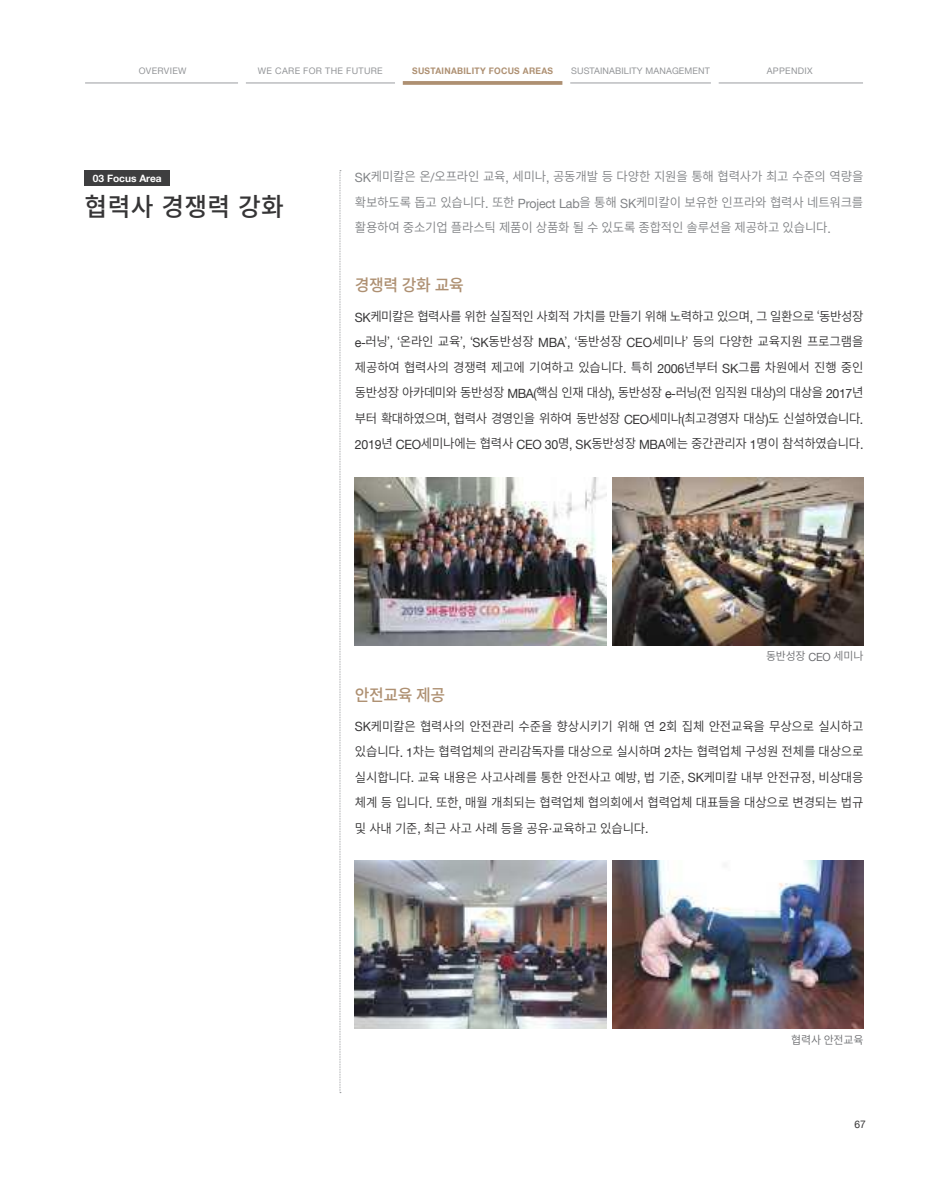
<style>
.page{position:relative;width:936px;height:1191px;background:#fff}
.page>*{position:absolute;margin:0;border:0;box-sizing:border-box;transform-origin:0 0}
.t1{font:500 25.5px "Noto Sans CJ Kkr";letter-spacing:.015em;color:#363536}
.t2{font:500 16.5px "Noto Sans CJ Kkr";letter-spacing:-.025em;color:#ae9072}
.t3{font:600 12.75px/25.5px "Noto Sans CJ Kkr";letter-spacing:-.015em;color:#363536;text-align:justify}
.t4{font:600 12.75px/25.5px "Noto Sans CJ Kkr";letter-spacing:-.015em;color:#808285;text-align:justify}
.t5{font:600 11.25px "Noto Sans CJ Kkr";letter-spacing:-.015em;color:#6c6d70}
.t6{font:10.5px "Helvetica Neue LT";color:#363536}
.t7{font:700 10.2px "Helvetica 75";color:#fff}
.t8{font:9px "Helvetica Neue LT";letter-spacing:.035em;color:#939598}
.t9{font:700 9px "Helvetica 75";letter-spacing:.035em;color:#ae9072;scale:.95 1}
.t10{font:9px "Helvetica Neue LT";letter-spacing:.015em;color:#939598}
.s1{font-family:"Helvetica Neue LT";font-weight:400}
.s2{font-family:"Nanum Gothic";font-weight:400}
</style>
<div class="page">
<svg style="left:339px;top:170px;width:2px;height:923px"></svg>
<hr style="left:246px;top:82px;width:149px;height:2px;background:#bcbdc0">
<hr style="left:570px;top:82px;width:141px;height:2px;background:#bcbdc0">
<hr style="left:718px;top:82px;width:145px;height:2px;background:#bcbdc0">
<svg style="left:402px;top:81px;width:160px;height:4px"></svg>
<hr style="left:85px;top:82px;width:153px;height:2px;background:#bcbdc0">
<img style="left:355px;top:478px;width:251px;height:167px">
<img style="left:612px;top:478px;width:251px;height:167px">
<img style="left:355px;top:860px;width:251px;height:168px">
<img style="left:612px;top:860px;width:251px;height:168px">
<div style="left:85px;top:170px;width:85px;height:15px;background:#3e3e3f"></div>
<p class="t8" style="left:139px;top:65px;width:49px">OVERVIEW</p>
<p class="t8" style="left:258px;top:65px;width:126px">WE CARE FOR THE FUTURE</p>
<p class="t9" style="left:412px;top:65px;width:150px">SUSTAINABILITY FOCUS AREAS</p>
<p class="t10" style="left:571px;top:65px;width:140px">SUSTAINABILITY MANAGEMENT</p>
<p class="t8" style="left:766px;top:65px;width:47px">APPENDIX</p>
<p class="t7" style="left:93px;top:172px;width:70px">03 Focus Area</p>
<h1 class="t1" style="left:85px;top:192px;width:201px">협력사 경쟁력 강화</h1>
<p class="t4" style="left:355px;top:164px;width:510px"><span class="s1">SK</span>케미칼은 온<span class="s1">/</span>오프라인 교육<span class="s1">,</span> 세미나<span class="s1">,</span> 공동개발 등 다양한 지원을 통해 협력사가 최고 수준의 역량을 확보하도록 돕고 있습니다<span class="s1">.</span> 또한 <span class="s1">Project Lab</span>을 통해 <span class="s1">SK</span>케미칼이 보유한 인프라와 협력사 네트워크를 활용하여 중소기업 플라스틱 제품이 상품화 될 수 있도록 종합적인 솔루션을 제공하고 있습니다<span class="s1">.</span></p>
<p class="t2" style="left:355px;top:276px;width:110px">경쟁력 강화 교육</p>
<p class="t3" style="left:355px;top:304px;width:510px"><span class="s1">SK</span>케미칼은 협력사를 위한 실질적인 사회적 가치를 만들기 위해 노력하고 있으며<span class="s1">,</span> 그 일환으로 <span class="s2">‘</span>동반성장 <span class="s1">e-</span>러닝<span class="s2">’</span><span class="s1">,</span> <span class="s2">‘</span>온라인 교육<span class="s2">’</span><span class="s1">,</span> <span class="s2">‘</span><span class="s1">SK</span>동반성장 <span class="s1">MBA</span><span class="s2">’</span><span class="s1">,</span> <span class="s2">‘</span>동반성장 <span class="s1">CEO</span>세미나<span class="s2">’</span> 등의 다양한 교육지원 프로그램을 제공하여 협력사의 경쟁력 제고에 기여하고 있습니다<span class="s1">.</span> 특히 <span class="s1">2006</span>년부터 <span class="s1">SK</span>그룹 차원에서 진행 중인 동반성장 아카데미와 동반성장 <span class="s1">MBA(</span>핵심 인재 대상<span class="s1">),</span> 동반성장 <span class="s1">e-</span>러닝<span class="s1">(</span>전 임직원 대상<span class="s1">)</span>의 대상을 <span class="s1">2017</span>년 부터 확대하였으며<span class="s1">,</span> 협력사 경영인을 위하여 동반성장 <span class="s1">CEO</span>세미나<span class="s1">(</span>최고경영자 대상<span class="s1">)</span>도 신설하였습니다<span class="s1">.<br>2019</span>년 <span class="s1">CEO</span>세미나에는 협력사 <span class="s1">CEO 30</span>명<span class="s1">, SK</span>동반성장 <span class="s1">MBA</span>에는 중간관리자 <span class="s1">1</span>명이 참석하였습니다<span class="s1">.</span></p>
<p class="t5" style="left:766px;top:649px;width:99px">동반성장 <span class="s1">CEO</span> 세미나</p>
<p class="t2" style="left:355px;top:685px;width:92px">안전교육 제공</p>
<p class="t3" style="left:355px;top:713px;width:510px"><span class="s1">SK</span>케미칼은 협력사의 안전관리 수준을 향상시키기 위해 연 <span class="s1">2</span>회 집체 안전교육을 무상으로 실시하고 있습니다<span class="s1">. 1</span>차는 협력업체의 관리감독자를 대상으로 실시하며 <span class="s1">2</span>차는 협력업체 구성원 전체를 대상으로 실시합니다<span class="s1">.</span> 교육 내용은 사고사례를 통한 안전사고 예방<span class="s1">,</span> 법 기준<span class="s1">, SK</span>케미칼 내부 안전규정<span class="s1">,</span> 비상대응 체계 등 입니다<span class="s1">.</span> 또한<span class="s1">,</span> 매월 개최되는 협력업체 협의회에서 협력업체 대표들을 대상으로 변경되는 법규 및 사내 기준<span class="s1">,</span> 최근 사고 사례 등을 공유<span class="s1">·</span>교육하고 있습니다<span class="s1">.</span></p>
<p class="t5" style="left:791px;top:1033px;width:74px">협력사 안전교육</p>
<p class="t6" style="left:854px;top:1118px;width:13px">67</p>
</div>
